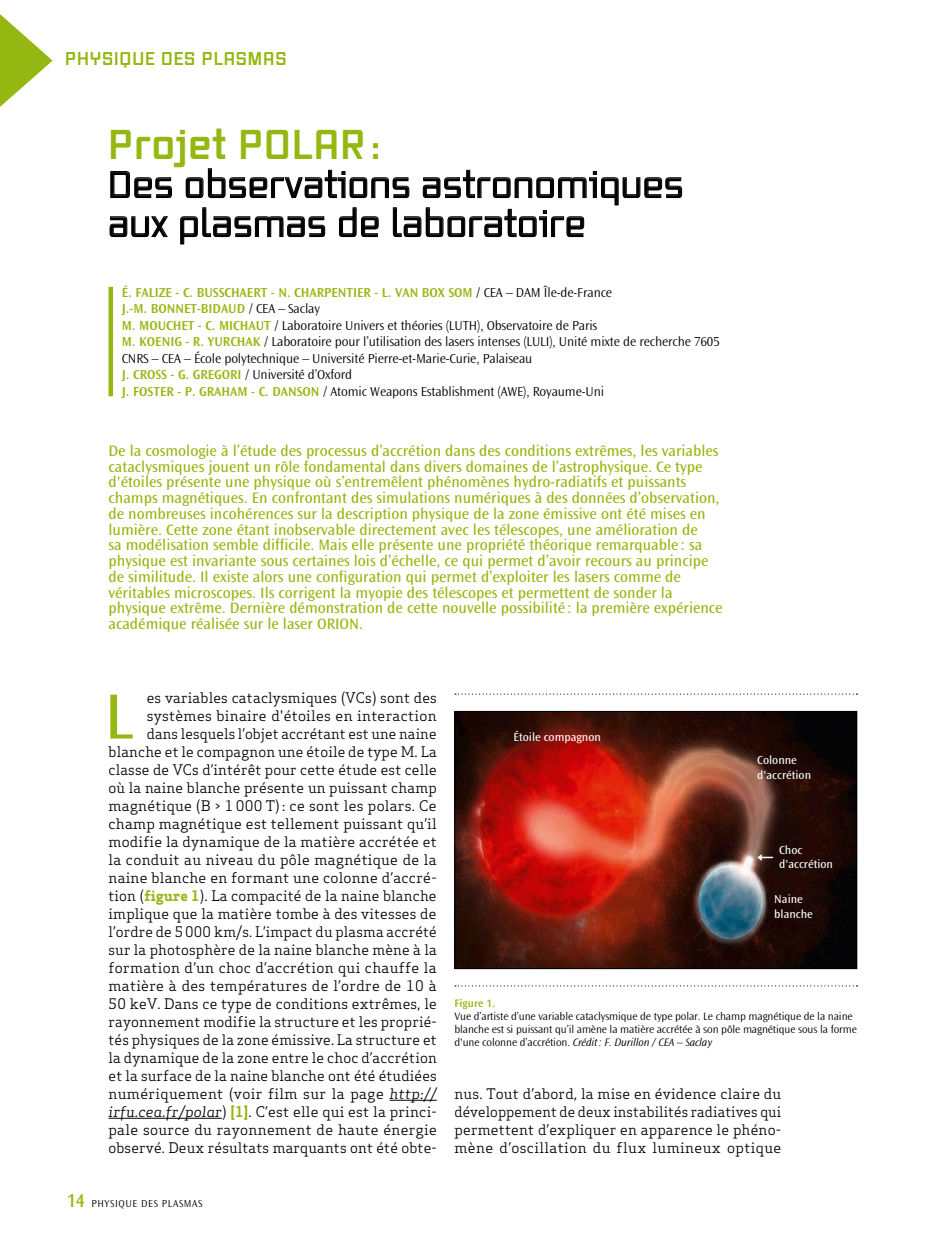
<style>
.page{position:relative;width:936px;height:1234px;background:#fff}
.page>*{position:absolute;margin:0;border:0;box-sizing:border-box;transform-origin:0 0}
.t1{font:66.45px "Ocean Sans Std";color:#95b711}
.t2{font:700 40.5px "Vox";letter-spacing:.03em;color:#95b711}
.t3{font:36px/39px "Vox";letter-spacing:.03em;color:#000}
.t4{font:700 18px "Vox";letter-spacing:.05em;color:#95b711}
.t5{font:15.75px/15.8px "Ocean Sans Std";color:#95b711}
.t6{font:14.25px/18px "Apex Serif";letter-spacing:.01em;color:#000;text-align:right}
.t7{font:300 13.5px/16.5px "Ocean Sans Std";letter-spacing:-.01em;color:#000}
.t8{font:12px/14.4px "Ocean Sans Std";color:#fff}
.t9{font:300 11.25px/12.8px "Ocean Sans Std";letter-spacing:-.01em;color:#000}
.t10{font:600 11.25px "Ocean Sans Std";color:#95b711}
.t11{font:300 10.5px "Ocean Sans Std";letter-spacing:.06em;color:#000}
.s1{font-weight:600;color:#95b711}
.s2{font-weight:700;color:#95b711}
.s3{font-style:italic}
.s4{font-weight:600;font-size:19.5px;color:#95b711}
</style>
<div class="page">
<svg style="left:0;top:14px;width:53px;height:93px"></svg>
<svg style="left:110px;top:171px;width:62px;height:27px"></svg>
<svg style="left:109px;top:216px;width:59px;height:21px"></svg>
<svg style="left:180px;top:168px;width:502px;height:76px"></svg>
<hr style="left:389px;top:1099px;width:48px;height:1px;background:#000">
<hr style="left:108px;top:1117px;width:114px;height:1px;background:#000">
<div style="left:108px;top:287px;width:5px;height:109px;background:#95b711"></div>
<svg style="left:455px;top:693px;width:402px;height:1px"></svg>
<svg style="left:455px;top:985px;width:402px;height:1px"></svg>
<img style="left:456px;top:713px;width:399px;height:253px">
<div style="left:454px;top:711px;width:403px;height:257px;border:1px solid #000"></div>
<svg style="left:757px;top:853px;width:15px;height:7px"></svg>
<p class="t4" style="left:65px;top:46px;width:223px">PHYSIQUE DES PLASMAS</p>
<h2 class="t2" style="left:108px;top:116px;width:272px">Projet POLAR :</h2>
<h3 class="t3" style="left:108px;top:164px;width:576px">Des observations astronomiques aux plasmas de laboratoire</h3>
<p class="t7" style="left:122px;top:284px;width:599px"><span class="s1">É. FALIZE - C. BUSSCHAERT - N. CHARPENTIER - L. VAN BOX SOM</span> / CEA – DAM Île-de-France<br><span class="s1">J.-M. BONNET-BIDAUD</span> / CEA – Saclay<br><span class="s1">M. MOUCHET - C. MICHAUT</span> / Laboratoire Univers et théories (LUTH), Observatoire de Paris<br><span class="s1">M. KOENIG - R. YURCHAK</span> / Laboratoire pour l’utilisation des lasers intenses (LULI), Unité mixte de recherche 7605<br>CNRS – CEA – École polytechnique – Université Pierre-et-Marie-Curie, Palaiseau<br><span class="s1">J. CROSS - G. GREGORI</span> / Université d’Oxford<br><span class="s1">J. FOSTER - P. GRAHAM - C. DANSON</span> / Atomic Weapons Establishment (AWE), Royaume-Uni</p>
<p class="t5" style="left:108px;top:443px;width:615px">De la cosmologie à l’étude des processus d’accrétion dans des conditions extrêmes, les variables cataclysmiques jouent un rôle fondamental dans divers domaines de l’astrophysique. Ce type d'étoiles présente une physique où s’entremêlent phénomènes hydro-radiatifs et puissants champs magnétiques. En confrontant des simulations numériques à des données d’observation, de nombreuses incohérences sur la description physique de la zone émissive ont été mises en lumière. Cette zone étant inobservable directement avec les télescopes, une amélioration de<br>sa modélisation semble difficile. Mais elle présente une propriété théorique remarquable : sa physique est invariante sous certaines lois d’échelle, ce qui permet d’avoir recours au principe de similitude. Il existe alors une configuration qui permet d’exploiter les lasers comme de véritables microscopes. Ils corrigent la myopie des télescopes et permettent de sonder la physique extrême. Dernière démonstration de cette nouvelle possibilité : la première expérience académique réalisée sur le laser ORION.</p>
<p class="t6" style="left:108px;top:688px;width:330px">es variables cataclysmiques (VCs) sont des systèmes binaire d'étoiles en interaction<br>dans lesquels l’objet accrétant est une naine blanche et le compagnon une étoile de type M. La classe de VCs d’intérêt pour cette étude est celle où la naine blanche présente un puissant champ magnétique (B &gt; 1 000 T) : ce sont les polars. Ce champ magnétique est tellement puissant qu’il modifie la dynamique de la matière accrétée et la conduit au niveau du pôle magnétique de la naine blanche en formant une colonne d’accré&shy;tion (<span class="s2">figure 1</span>). La compacité de la naine blanche implique que la matière tombe à des vitesses de l’ordre de 5000 km/s. L’impact du plasma accrété sur la photosphère de la naine blanche mène à la formation d’un choc d’accrétion qui chauffe la matière à des températures de l’ordre de 10 à 50 keV. Dans ce type de conditions extrêmes, le rayonnement modifie la structure et les proprié&shy;tés physiques de la zone émissive. La structure et la dynamique de la zone entre le choc d’accrétion et la surface de la naine blanche ont été étudiées numériquement (voir film sur la page <span class="s3">http:// irfu.cea.fr/polar</span>) <span class="s2">[1]</span>. C’est elle qui est la princi&shy;pale source du rayonnement de haute énergie observé. Deux résultats marquants ont été obte-</p>
<h1 class="t1" style="left:104px;top:679px;width:30px">L</h1>
<p class="t11" style="left:67px;top:1197px;width:137px"><span class="s4">14</span> PHYSIQUE DES PLASMAS</p>
<p class="t8" style="left:513px;top:729px;width:89px">Étoile compagnon</p>
<p class="t8" style="left:757px;top:753px;width:55px">Colonne d'accrétion</p>
<p class="t8" style="left:779px;top:842px;width:55px">Choc d'accrétion</p>
<p class="t8" style="left:774px;top:892px;width:40px">Naine blanche</p>
<p class="t10" style="left:454px;top:996px;width:42px">Figure 1.</p>
<p class="t9" style="left:454px;top:1009px;width:404px">Vue d’artiste d’une variable cataclysmique de type polar. Le champ magnétique de la naine blanche est si puissant qu’il amène la matière accrétée à son pôle magnétique sous la forme d'une colonne d’accrétion. <span class="s3">Crédit: F. Durillon / CEA – Saclay</span></p>
<p class="t6" style="left:454px;top:1084px;width:328px;text-align:justify">nus. Tout d’abord, la mise en évidence claire du développement de deux instabilités radiatives qui permettent d’expliquer en apparence le phéno&shy;mène d’oscillation du flux lumineux optique</p>
</div>
